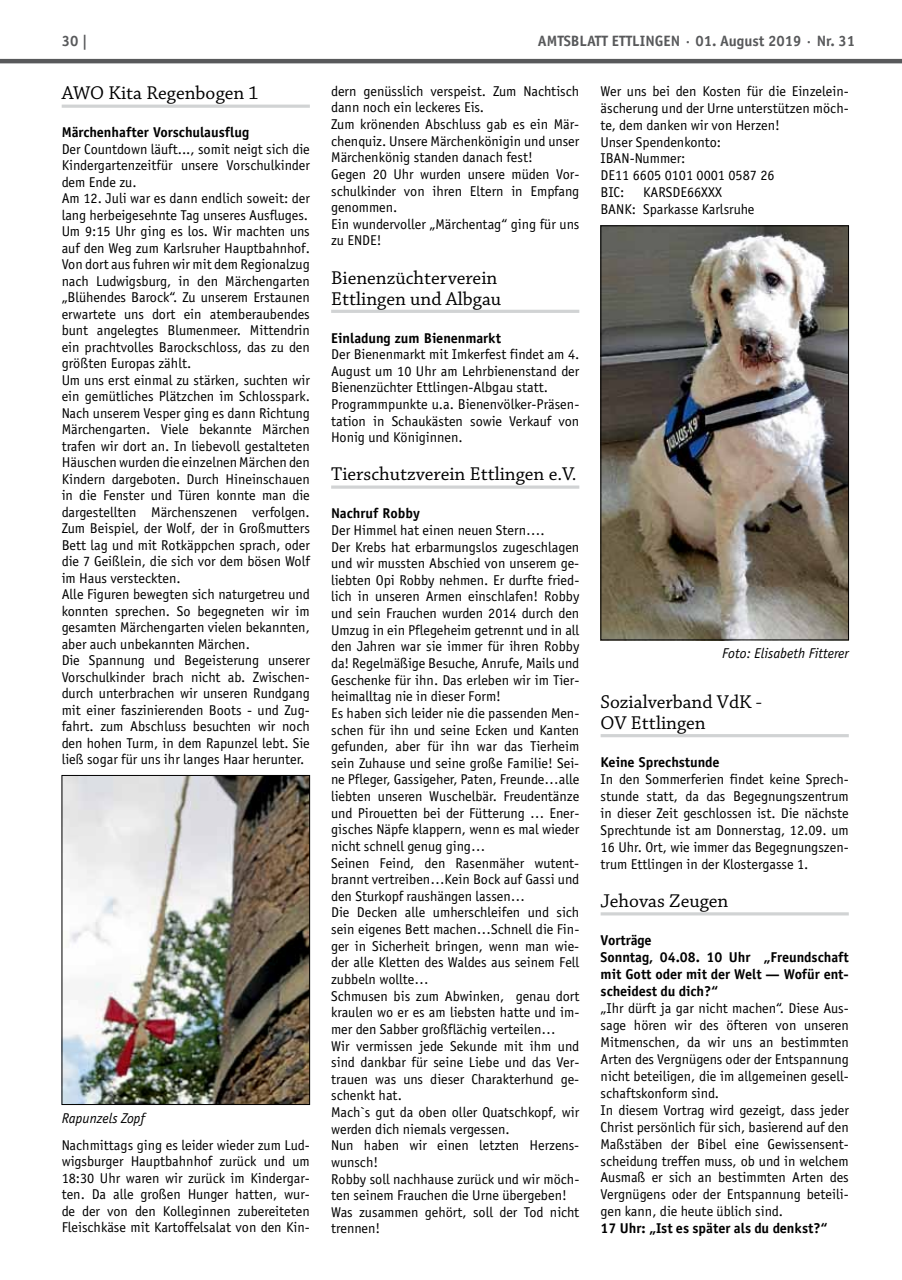
<style>
.page{position:relative;width:902px;height:1280px;background:#fff}
.page>*{position:absolute;margin:0;border:0;box-sizing:border-box;transform-origin:0 0}
.t1{font:19.5px/21.1px "Chaparral Pro";color:#000}
.t2{font:700 15px "Officina Sans";color:#58595b}
.t3{font:14.25px/16.6px "Officina Sans";color:#000}
.t4{font:700 14.25px/17px "Officina Sans";color:#000}
.t5{font:italic 14.25px "Officina Sans";color:#000}
</style>
<div class="page">
<hr style="left:0;top:59px;width:901px;height:4px;background:#58595b">
<hr style="left:62px;top:105px;width:248px;height:3px;background:#d1d3d4">
<img style="left:64px;top:777px;width:244px;height:326px">
<div style="left:62px;top:775px;width:248px;height:330px;border:1px solid #000"></div>
<hr style="left:331px;top:310px;width:248px;height:3px;background:#d1d3d4">
<svg style="left:331px;top:485px;width:248px;height:4px"></svg>
<hr style="left:600px;top:734px;width:248px;height:3px;background:#d1d3d4">
<hr style="left:600px;top:912px;width:248px;height:3px;background:#d1d3d4">
<img style="left:602px;top:228px;width:244px;height:410px">
<div style="left:600px;top:226px;width:248px;height:414px;border:1px solid #000"></div>
<p class="t2" style="left:62px;top:32px;width:28px">30 |</p>
<p class="t2" style="left:538px;top:32px;width:319px">Amtsblatt Ettlingen · 01. August 2019 · N r. 31</p>
<h1 class="t1" style="left:62px;top:83px;width:199px">AWO Kita Regenbogen 1</h1>
<p class="t4" style="left:62px;top:124px;width:189px">Märchenhafter Vorschulausflug</p>
<p class="t3" style="left:62px;top:141px;width:250px">Der Countdown läuft..., somit neigt sich die Kindergartenzeitfür unsere Vorschulkinder dem Ende zu.<br>Am 12. Juli war es dann endlich soweit: der lang herbeigesehnte Tag unseres Ausfluges.<br>Um 9:15 Uhr ging es los. Wir machten uns auf den Weg zum Karlsruher Hauptbahnhof.<br>Von dort aus fuhren wir mit dem Regionalzug nach Ludwigsburg, in den Märchengarten „Blühendes Barock“. Zu unserem Erstaunen erwartete uns dort ein atemberaubendes bunt angelegtes Blumenmeer. Mittendrin ein prachtvolles Barockschloss, das zu den größten Europas zählt.<br>Um uns erst einmal zu stärken, suchten wir ein gemütliches Plätzchen im Schlosspark.<br>Nach unserem Vesper ging es dann Richtung Märchengarten. Viele bekannte Märchen trafen wir dort an. In liebevoll gestalteten Häuschen wurden die einzelnen Märchen den Kindern dargeboten. Durch Hineinschauen in die Fenster und Türen konnte man die dargestellten Märchenszenen verfolgen.<br>Zum Beispiel, der Wolf, der in Großmutters Bett lag und mit Rotkäppchen sprach, oder die 7 Geißlein, die sich vor dem bösen Wolf im Haus versteckten.<br>Alle Figuren bewegten sich naturgetreu und konnten sprechen. So begegneten wir im gesamten Märchengarten vielen bekannten, aber auch unbekannten Märchen.<br>Die Spannung und Begeisterung unserer Vorschulkinder brach nicht ab. Zwischen&shy;durch unterbrachen wir unseren Rundgang mit einer faszinierenden Boots - und Zug&shy;fahrt. zum Abschluss besuchten wir noch den hohen Turm, in dem Rapunzel lebt. Sie ließ sogar für uns ihr langes Haar herunter.</p>
<p class="t3" style="left:331px;top:83px;width:250px">dern genüsslich verspeist. Zum Nachtisch dann noch ein leckeres Eis.<br>Zum krönenden Abschluss gab es ein Mär&shy;chenquiz. Unsere Märchenkönigin und unser<br>Märchenkönig standen danach fest!<br>Gegen 20 Uhr wurden unsere müden Vor&shy;schulkinder von ihren Eltern in Empfang genommen.<br>Ein wundervoller „Märchentag“ ging für uns zu ENDE!</p>
<h1 class="t1" style="left:331px;top:267px;width:171px">Bienenzüchterverein<br>Ettlingen und Albgau</h1>
<p class="t4" style="left:331px;top:329px;width:171px">Einladung zum Bienenmarkt</p>
<p class="t3" style="left:331px;top:346px;width:250px">Der Bienenmarkt mit Imkerfest findet am 4.<br>August um 10 Uhr am Lehrbienenstand der Bienenzüchter Ettlingen-Albgau statt.<br>Programmpunkte u.a. Bienenvölker-Präsen&shy;tation in Schaukästen sowie Verkauf von Honig und Königinnen.</p>
<h1 class="t1" style="left:331px;top:464px;width:247px">Tierschutzverein Ettlingen e.V.</h1>
<p class="t4" style="left:331px;top:505px;width:90px">Nachruf Robby</p>
<p class="t3" style="left:331px;top:522px;width:250px">Der Himmel hat einen neuen Stern….<br>Der Krebs hat erbarmungslos zugeschlagen und wir mussten Abschied von unserem ge&shy;liebten Opi Robby nehmen. Er durfte fried&shy;lich in unseren Armen einschlafen! Robby und sein Frauchen wurden 2014 durch den Umzug in ein Pflegeheim getrennt und in all den Jahren war sie immer für ihren Robby da! Regelmäßige Besuche, Anrufe, Mails und Geschenke für ihn. Das erleben wir im Tier&shy;heimalltag nie in dieser Form!<br>Es haben sich leider nie die passenden Men&shy;schen für ihn und seine Ecken und Kanten gefunden, aber für ihn war das Tierheim sein Zuhause und seine große Familie! Sei&shy;ne Pfleger, Gassigeher, Paten, Freunde…alle liebten unseren Wuschelbär. Freudentänze und Pirouetten bei der Fütterung … Ener&shy;gisches Näpfe klappern, wenn es mal wieder nicht schnell genug ging…<br>Seinen Feind, den Rasenmäher wutent&shy;brannt vertreiben…Kein Bock auf Gassi und den Sturkopf raushängen lassen…<br>Die Decken alle umherschleifen und sich sein eigenes Bett machen…Schnell die Fin&shy;ger in Sicherheit bringen, wenn man wie&shy;der alle Kletten des Waldes aus seinem Fell zubbeln wollte…<br>Schmusen bis zum Abwinken, genau dort kraulen wo er es am liebsten hatte und im&shy;mer den Sabber großflächig verteilen…<br>Wir vermissen jede Sekunde mit ihm und sind dankbar für seine Liebe und das Ver&shy;trauen was uns dieser Charakterhund ge&shy;schenkt hat.<br>Mach`s gut da oben oller Quatschkopf, wir werden dich niemals vergessen.<br>Nun haben wir einen letzten Herzens&shy;wunsch!<br>Robby soll nachhause zurück und wir möch&shy;ten seinem Frauchen die Urne übergeben!<br>Was zusammen gehört, soll der Tod nicht trennen!</p>
<p class="t3" style="left:600px;top:82px;width:250px">Wer uns bei den Kosten für die Einzelein&shy;äscherung und der Urne unterstützen möch&shy;te, dem danken wir von Herzen!<br>Unser Spendenkonto:<br>IBAN-Nummer:<br>DE11 6605 0101 0001 0587 26<br>BIC:</p>
<p class="t3" style="left:600px;top:184px;width:155px;text-indent:43px">KARSDE66XXX<br>BANK: Sparkasse Karlsruhe</p>
<p class="t5" style="left:722px;top:645px;width:128px">Foto: Elisabeth Fitterer</p>
<h1 class="t1" style="left:600px;top:691px;width:163px">Sozialverband VdK -<br>OV Ettlingen</h1>
<p class="t4" style="left:600px;top:754px;width:120px">Keine Sprechstunde</p>
<p class="t3" style="left:600px;top:771px;width:250px;text-align:justify">In den Sommerferien findet keine Sprech&shy;stunde statt, da das Begegnungszentrum in dieser Zeit geschlossen ist. Die nächste Sprechtunde ist am Donnerstag, 12.09. um 16 Uhr. Ort, wie immer das Begegnungszen&shy;trum Ettlingen in der Klostergasse 1.</p>
<h1 class="t1" style="left:600px;top:891px;width:129px">Jehovas Zeugen</h1>
<p class="t4" style="left:600px;top:932px;width:250px">Vorträge<br>Sonntag, 04.08. 10 Uhr „Freundschaft mit Gott oder mit der Welt — Wofür ent&shy;scheidest du dich?“</p>
<p class="t3" style="left:600px;top:1000px;width:250px">„Ihr dürft ja gar nicht machen“. Diese Aus&shy;sage hören wir des öfteren von unseren Mitmenschen, da wir uns an bestimmten Arten des Vergnügens oder der Entspannung nicht beteiligen, die im allgemeinen gesell&shy;schaftskonform sind.<br>In diesem Vortrag wird gezeigt, dass jeder Christ persönlich für sich, basierend auf den Maßstäben der Bibel eine Gewissensent&shy;scheidung treffen muss, ob und in welchem Ausmaß er sich an bestimmten Arten des Vergnügens oder der Entspannung beteili&shy;gen kann, die heute üblich sind.</p>
<p class="t4" style="left:600px;top:1220px;width:228px">17 Uhr: „Ist es später als du denkst?“</p>
<p class="t5" style="left:62px;top:1109px;width:85px">Rapunzels Zopf</p>
<p class="t3" style="left:62px;top:1137px;width:250px;text-align:justify">Nachmittags ging es leider wieder zum Lud&shy;wigsburger Hauptbahnhof zurück und um 18:30 Uhr waren wir zurück im Kindergar&shy;ten. Da alle großen Hunger hatten, wur&shy;de der von den Kolleginnen zubereiteten Fleischkäse mit Kartoffelsalat von den Kin-</p>
</div>
